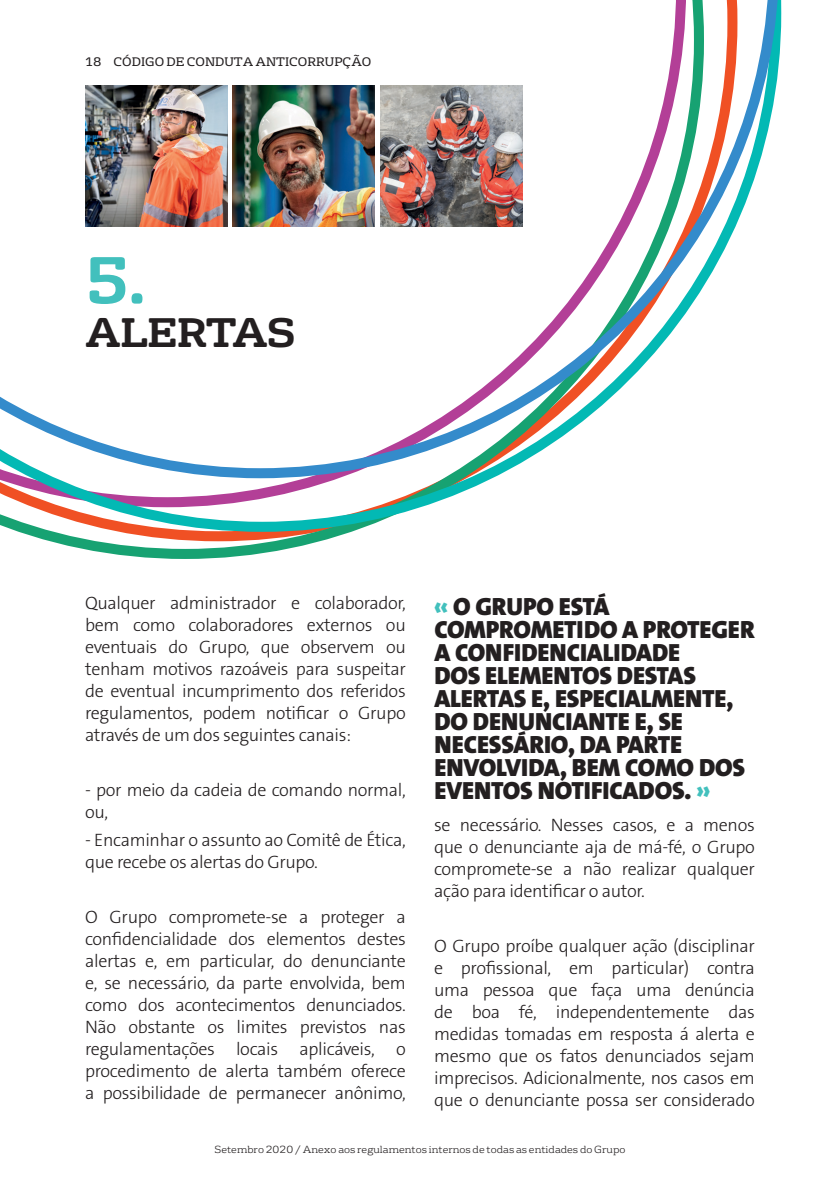
<style>
.page{position:relative;width:840px;height:1191px;background:#fff}
.page>*{position:absolute;margin:0;border:0;box-sizing:border-box;transform-origin:0 0}
.t1{font:700 64px "FS Rufus";color:#42c0bd}
.t2{font:700 40px "FS Rufus";letter-spacing:-.025em;color:#231f20}
.t3{font:25px/23px "The Sans Veolia W9 Blk";letter-spacing:-.005em;color:#231f20}
.t4{font:18px/22px "The Sans Veolia W3 Lig";letter-spacing:-.02em;color:#231f20;text-align:justify}
.t5{font:12px "FS Rufus";color:#231f20}
.t6{font:300 10px "FS Rufus";color:#231f20}
.s1{color:#42c0bd}
</style>
<div class="page">
<svg style="left:19px;top:532px;width:332px;height:27px"></svg>
<svg style="left:0;top:0;width:780px;height:532px"></svg>
<svg style="left:0;top:0;width:778px;height:478px"></svg>
<img style="left:85px;top:85px;width:142px;height:142px">
<img style="left:380px;top:85px;width:142px;height:142px">
<img style="left:232px;top:85px;width:142px;height:142px">
<div style="left:100px;top:41px;width:127px;height:30px;background:#fff"></div>
<p class="t5" style="left:85px;top:52px;width:287px">18 CÓDIGO DE CONDUTA ANTICORRUPÇÃO</p>
<p class="t5" style="left:113px;top:52px;width:105px">GUIDE ÉTHIQUE</p>
<h1 class="t1" style="left:85px;top:244px;width:63px">5.</h1>
<h2 class="t2" style="left:85px;top:310px;width:212px">ALERTAS</h2>
<p class="t4" style="left:85px;top:592px;width:322px">Qualquer administrador e colaborador, bem como colaboradores externos ou eventuais do Grupo, que observem ou tenham motivos razoáveis para suspeitar de eventual incumprimento dos referidos regulamentos, podem notificar o Grupo através de um dos seguintes canais:</p>
<p class="t4" style="left:85px;top:779px;width:322px">- por meio da cadeia de comando normal, ou,</p>
<p class="t4" style="left:85px;top:829px;width:322px">- Encaminhar o assunto ao Comitê de Ética, que recebe os alertas do Grupo.</p>
<p class="t4" style="left:85px;top:906px;width:322px">O Grupo compromete-se a proteger a confidencialidade dos elementos destes alertas e, em particular, do denunciante e, se necessário, da parte envolvida, bem como dos acontecimentos denunciados.<br>Não obstante os limites previstos nas regulamentações locais aplicáveis, o procedimento de alerta também oferece a possibilidade de permanecer anônimo,</p>
<h3 class="t3" style="left:434px;top:595px;width:322px"><span class="s1">«</span> O GRUPO ESTÁ<br>COMPROMETIDO A PROTEGER<br>A CONFIDENCIALIDADE<br>DOS ELEMENTOS DESTAS<br>ALERTAS E, ESPECIALMENTE,<br>DO DENUNCIANTE E, SE<br>NECESSÁRIO, DA PARTE<br>ENVOLVIDA, BEM COMO DOS<br>EVENTOS NOTIFICADOS. <span class="s1">»</span></h3>
<p class="t4" style="left:434px;top:814px;width:322px">se necessário. Nesses casos, e a menos que o denunciante aja de má-fé, o Grupo compromete-se a não realizar qualquer ação para identificar o autor.</p>
<p class="t4" style="left:434px;top:935px;width:322px">O Grupo proíbe qualquer ação (disciplinar e profissional, em particular) contra uma pessoa que faça uma denúncia de boa fé, independentemente das medidas tomadas em resposta á alerta e mesmo que os fatos denunciados sejam imprecisos. Adicionalmente, nos casos em que o denunciante possa ser considerado</p>
<p class="t6" style="left:214px;top:1141px;width:412px">Setembro 2020 / Anexo aos regulamentos internos de todas as entidades do Grupo</p>
</div>
